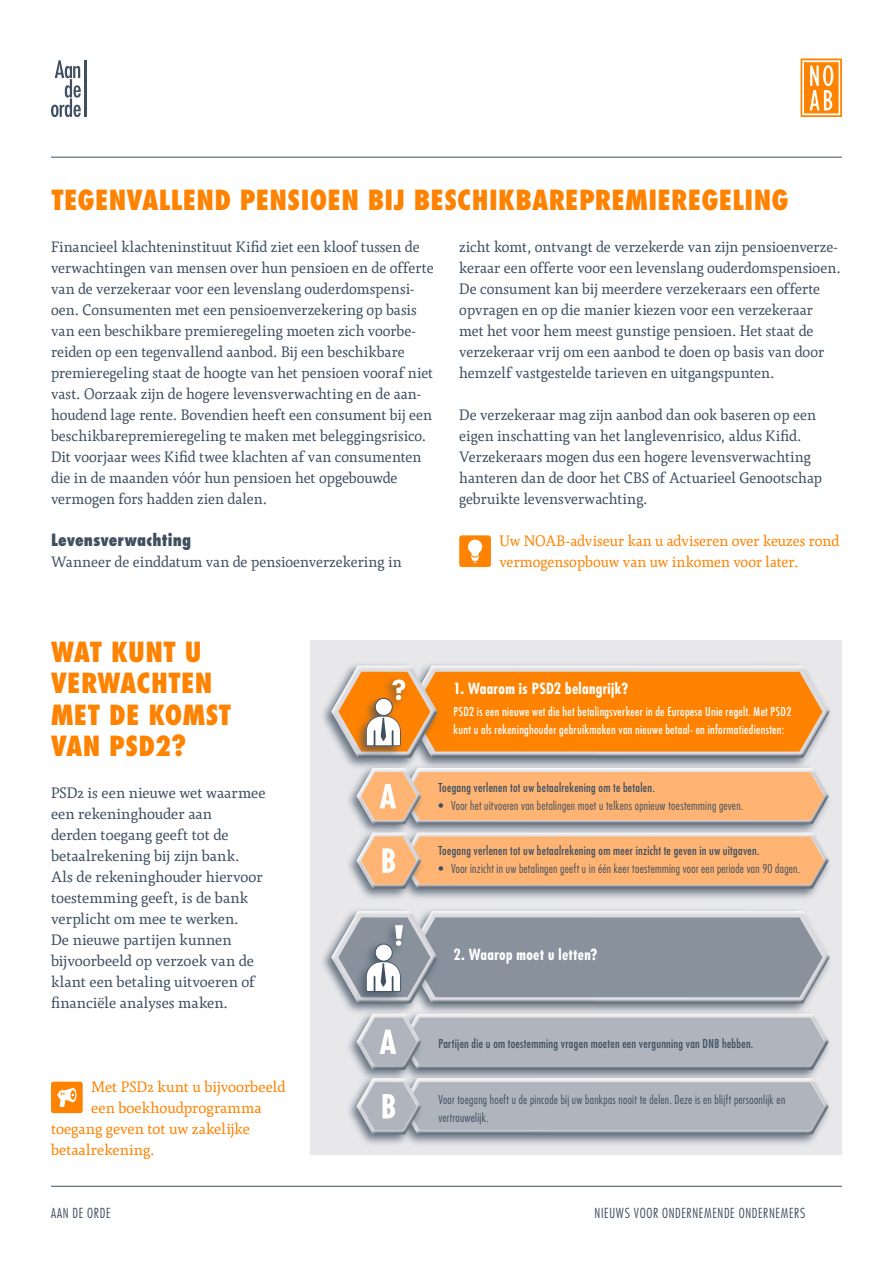
<style>
.page{position:relative;width:893px;height:1263px;background:#fff}
.page>*{position:absolute;margin:0;border:0;box-sizing:border-box;transform-origin:0 0}
.Oranjekop{font:800 condensed 27px/31.5px "Futura Std";letter-spacing:.01em;color:#ff8200}
._2-kolom-tussenkopje{font:800 condensed 16.5px "Futura Std";letter-spacing:.005em;color:#3f4f60}
.Agendaplat-2kolom{font:15px/21px "Agendatype";letter-spacing:.005em;color:#3f4f60}
.Agendaplat-2kolom-2{font:15px/21px "Agendatype";color:#ff8200}
.Checklistkopje{font:700 condensed 15px "Futura Std";letter-spacing:.02em;color:#fff}
.t1{font:300 condensed 13.5px "Futura Std";letter-spacing:.05em;color:#3f4f60}
.Checklist-plat{font:300 condensed 12px/18px "Futura Std";letter-spacing:.025em;color:#3f4f60}
.Checklist-plat-2{font:condensed 12px "Futura Std";letter-spacing:.025em;color:#3f4f60}
.Checklist-plat-3{font:condensed 12px/18px "Futura Std";letter-spacing:.025em;color:#fff}
</style>
<div class="page">
<div style="left:310px;top:640px;width:532px;height:515px;background:#e8e8eb"></div>
<div style="left:394px;top:661px;width:439px;height:109px;background:#3f4f60;opacity:.75"></div>
<div style="left:403px;top:665px;width:428px;height:95px;background:#3f4f60;opacity:.75"></div>
<div style="left:320px;top:661px;width:121px;height:109px;background:#3f4f60;opacity:.75"></div>
<div style="left:329px;top:665px;width:110px;height:95px;background:#3f4f60;opacity:.75"></div>
<svg style="left:331px;top:665px;width:499px;height:93px"></svg>
<div style="left:390px;top:764px;width:442px;height:73px;background:#3f4f60;opacity:.75"></div>
<div style="left:399px;top:768px;width:431px;height:58px;background:#747f8b"></div>
<div style="left:345px;top:764px;width:79px;height:73px;background:#3f4f60;opacity:.75"></div>
<div style="left:355px;top:768px;width:67px;height:58px;background:#3f4f60;opacity:.75"></div>
<div style="left:390px;top:829px;width:442px;height:72px;background:#3f4f60;opacity:.75"></div>
<div style="left:345px;top:829px;width:79px;height:72px;background:#3f4f60;opacity:.75"></div>
<div style="left:355px;top:832px;width:54px;height:32px;background:#e8e8eb"></div>
<div style="left:355px;top:833px;width:67px;height:57px;background:#3f4f60;opacity:.75"></div>
<svg style="left:356px;top:832px;width:473px;height:57px"></svg>
<svg style="left:356px;top:768px;width:473px;height:56px"></svg>
<hr style="left:51px;top:157px;width:791px;height:1px;background:#3f4f60">
<hr style="left:51px;top:1186px;width:791px;height:1px;background:#3f4f60">
<svg style="left:800px;top:59px;width:42px;height:58px"></svg>
<svg style="left:51px;top:60px;width:30px;height:57px"></svg>
<hr style="left:84px;top:60px;width:2px;height:57px;background:#3f4f60">
<svg style="left:51px;top:1082px;width:32px;height:31px"></svg>
<svg style="left:459px;top:535px;width:32px;height:32px"></svg>
<div style="left:394px;top:907px;width:439px;height:109px;background:#3f4f60;opacity:.75"></div>
<div style="left:403px;top:911px;width:428px;height:95px;background:#3f4f60;opacity:.75"></div>
<div style="left:320px;top:907px;width:121px;height:109px;background:#3f4f60;opacity:.75"></div>
<div style="left:329px;top:911px;width:110px;height:95px;background:#3f4f60;opacity:.75"></div>
<svg style="left:331px;top:911px;width:499px;height:93px"></svg>
<div style="left:390px;top:1010px;width:442px;height:72px;background:#3f4f60;opacity:.75"></div>
<div style="left:399px;top:1013px;width:418px;height:32px;background:#dadbdf"></div>
<div style="left:399px;top:1014px;width:431px;height:58px;background:#7d8893"></div>
<div style="left:345px;top:1010px;width:79px;height:72px;background:#3f4f60;opacity:.75"></div>
<div style="left:355px;top:1013px;width:54px;height:32px;background:#dbdce0"></div>
<div style="left:355px;top:1014px;width:67px;height:58px;background:#3f4f60;opacity:.75"></div>
<div style="left:390px;top:1074px;width:442px;height:73px;background:#3f4f60;opacity:.75"></div>
<div style="left:399px;top:1078px;width:431px;height:58px;background:#6d7885"></div>
<div style="left:345px;top:1074px;width:79px;height:73px;background:#3f4f60;opacity:.75"></div>
<div style="left:355px;top:1078px;width:67px;height:58px;background:#3f4f60;opacity:.75"></div>
<svg style="left:356px;top:1078px;width:473px;height:56px"></svg>
<svg style="left:356px;top:1014px;width:473px;height:56px"></svg>
<p class="Oranjekop" style="left:51px;top:184px;width:739px">TEGENVALLEND PENSIOEN BIJ BESCHIKBAREPREMIEREGELING</p>
<p class="Agendaplat-2kolom" style="left:51px;top:236px;width:384px">Financieel klachteninstituut Kifid ziet een kloof tussen de verwachtingen van mensen over hun pensioen en de offerte van de verzekeraar voor een levenslang ouderdomspensi&shy;oen. Consumenten met een pensioenverzekering op basis van een beschikbare premieregeling moeten zich voorbe&shy;reiden op een tegenvallend aanbod. Bij een beschikbare premieregeling staat de hoogte van het pensioen vooraf niet vast. Oorzaak zijn de hogere levensverwachting en de aan&shy;houdend lage rente. Bovendien heeft een consument bij een beschikbarepremieregeling te maken met beleggingsrisico.<br>Dit voorjaar wees Kifid twee klachten af van consumenten die in de maanden vóór hun pensioen het opgebouwde vermogen fors hadden zien dalen.</p>
<p class="_2-kolom-tussenkopje" style="left:51px;top:530px;width:142px">Levensverwachting</p>
<p class="Agendaplat-2kolom" style="left:51px;top:551px;width:352px">Wanneer de einddatum van de pensioenverzekering in</p>
<p class="Agendaplat-2kolom" style="left:459px;top:236px;width:383px">zicht komt, ontvangt de verzekerde van zijn pensioenverze&shy;keraar een offerte voor een levenslang ouderdomspensioen.<br>De consument kan bij meerdere verzekeraars een offerte opvragen en op die manier kiezen voor een verzekeraar met het voor hem meest gunstige pensioen. Het staat de verzekeraar vrij om een aanbod te doen op basis van door hemzelf vastgestelde tarieven en uitgangspunten.</p>
<p class="Agendaplat-2kolom" style="left:459px;top:404px;width:364px">De verzekeraar mag zijn aanbod dan ook baseren op een eigen inschatting van het langlevenrisico, aldus Kifid.<br>Verzekeraars mogen dus een hogere levensverwachting hanteren dan de door het CBS of Actuarieel Genootschap gebruikte levensverwachting.</p>
<p class="Agendaplat-2kolom-2" style="left:499px;top:530px;width:341px">Uw NOAB-adviseur kan u adviseren over keuzes rond vermogensopbouw van uw inkomen voor later.</p>
<p class="Oranjekop" style="left:51px;top:636px;width:182px">WAT KUNT U<br>VERWACHTEN<br>MET DE KOMST<br>VAN PSD2?</p>
<p class="Agendaplat-2kolom" style="left:51px;top:782px;width:216px">PSD2 is een nieuwe wet waarmee een rekeninghouder aan<br>derden toegang geeft tot de betaalrekening bij zijn bank.<br>Als de rekeninghouder hiervoor toestemming geeft, is de bank verplicht om mee te werken.<br>De nieuwe partijen kunnen bijvoorbeeld op verzoek van de klant een betaling uitvoeren of financiële analyses maken.</p>
<p class="Agendaplat-2kolom-2" style="left:91px;top:1076px;width:196px">Met PSD2 kunt u bijvoorbeeld</p>
<p class="Agendaplat-2kolom-2" style="left:91px;top:1097px;width:172px">een boekhoudprogramma</p>
<p class="Agendaplat-2kolom-2" style="left:51px;top:1118px;width:200px">toegang geven tot uw zakelijke</p>
<p class="Agendaplat-2kolom-2" style="left:51px;top:1139px;width:105px">betaalrekening.</p>
<p class="Checklistkopje" style="left:454px;top:679px;width:176px">1. Waarom is PSD2 belangrijk?</p>
<p class="Checklist-plat-3" style="left:454px;top:702px;width:339px">PSD2 is een nieuwe wet die het betalingsverkeer in de Europese Unie regelt. Met PSD2 kunt u als rekeninghouder gebruikmaken van nieuwe betaal- en informatiediensten:</p>
<p class="Checklist-plat-2" style="left:438px;top:780px;width:218px">Toegang verlenen tot uw betaalrekening om te betalen.</p>
<p class="Checklist-plat" style="left:438px;top:796px;width:306px">• Voor het uitvoeren van betalingen moet u telkens opnieuw toestemming geven.</p>
<p class="Checklist-plat-2" style="left:438px;top:844px;width:323px">Toegang verlenen tot uw betaalrekening om meer inzicht te geven in uw uitgaven.</p>
<p class="Checklist-plat" style="left:438px;top:860px;width:363px">• Voor inzicht in uw betalingen geeft u in één keer toestemming voor een periode van 90 dagen.</p>
<p class="Checklistkopje" style="left:454px;top:945px;width:145px">2. Waarop moet u letten?</p>
<p class="Checklist-plat-2" style="left:438px;top:1036px;width:317px">Partijen die u om toestemming vragen moeten een vergunning van DNB hebben.</p>
<p class="Checklist-plat" style="left:438px;top:1090px;width:348px">Voor toegang hoeft u de pincode bij uw bankpas nooit te delen. Deze is en blijft persoonlijk en vertrouwelijk.</p>
<p class="t1" style="left:51px;top:1205px;width:61px">AAN DE ORDE</p>
<p class="t1" style="left:595px;top:1205px;width:212px">NIEUWS VOOR ONDERNEMENDE ONDERNEMERS</p>
</div>
